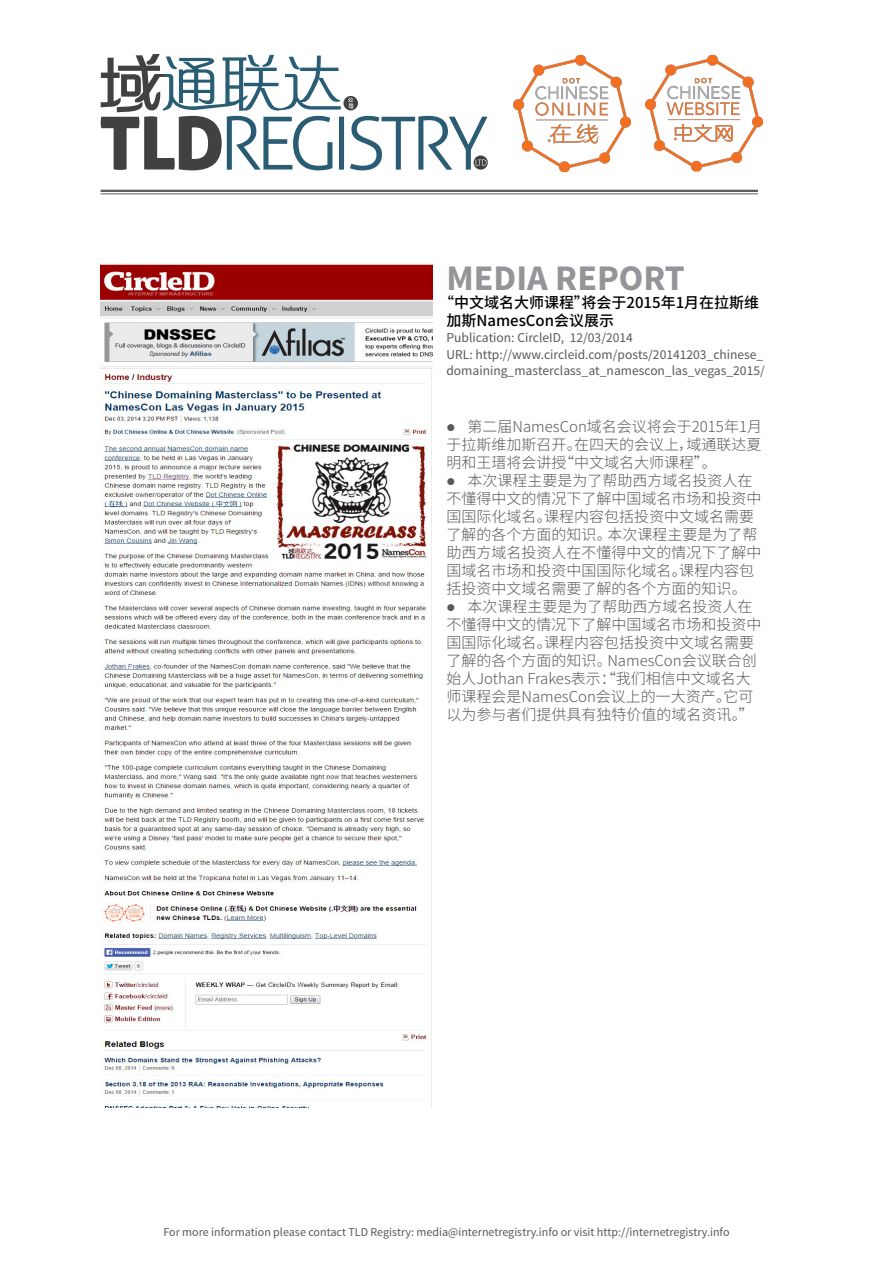
<style>
.page{position:relative;width:893px;height:1263px;background:#fff}
.page>*{position:absolute;margin:0;border:0;box-sizing:border-box;transform-origin:0 0}
.t1{font:700 36px "Source Sans Pro";color:#939598}
.t2{font:300 15px/18px "Source Han Sans CN";color:#58595b}
.t3{font:500 15px/18px "Source Han Sans CN";color:#000}
.t4{font:13.5px/16.2px "Source Sans Pro";color:#58595b}
.t5{font:12px "Source Sans Pro";color:#58595b}
</style>
<div class="page">
<svg style="left:101px;top:54px;width:386px;height:116px"></svg>
<img style="left:513px;top:54px;width:117px;height:119px">
<img style="left:646px;top:54px;width:117px;height:118px">
<hr style="left:101px;top:190px;width:657px;height:2px;background:#58595b">
<hr style="left:101px;top:193px;width:657px;height:1px;background:#58595b">
<img style="left:101px;top:263px;width:331px;height:845px">
<h1 class="t1" style="left:446px;top:255px;width:240px">MEDIA REPORT</h1>
<p class="t3" style="left:446px;top:294px;width:314px;text-indent:-7px">“中文域名大师课程”将会于2015年1月在拉斯维加斯NamesCon会议展示</p>
<p class="t4" style="left:446px;top:330px;width:320px">Publication: CircleID, 12/03/2014<br>URL: http://www.circleid.com/posts/20141203_chinese_ domaining_masterclass_at_namescon_las_vegas_2015/</p>
<p class="t2" style="left:446px;top:417px;width:317px;text-align:justify">● 第二届NamesCon域名会议将会于2015年1月于拉斯维加斯召开。在四天的会议上，域通联达夏明和王瑨将会讲授“中文域名大师课程”。</p>
<p class="t2" style="left:446px;top:471px;width:317px">● 本次课程主要是为了帮助西方域名投资人在不懂得中文的情况下了解中国域名市场和投资中国国际化域名。课程内容包括投资中文域名需要了解的各个方面的知识。本次课程主要是为了帮助西方域名投资人在不懂得中文的情况下了解中国域名市场和投资中国国际化域名。课程内容包括投资中文域名需要了解的各个方面的知识。</p>
<p class="t2" style="left:446px;top:597px;width:317px">● 本次课程主要是为了帮助西方域名投资人在不懂得中文的情况下了解中国域名市场和投资中国国际化域名。课程内容包括投资中文域名需要了解的各个方面的知识。NamesCon会议联合创始人Jothan Frakes表示：“我们相信中文域名大师课程会是NamesCon会议上的一大资产。它可以为参与者们提供具有独特价值的域名资讯。”</p>
<p class="t5" style="left:163px;top:1224px;width:567px">For more information please contact TLD Registry: media@internetregistry.info or visit http://internetregistry.info</p>
</div>
